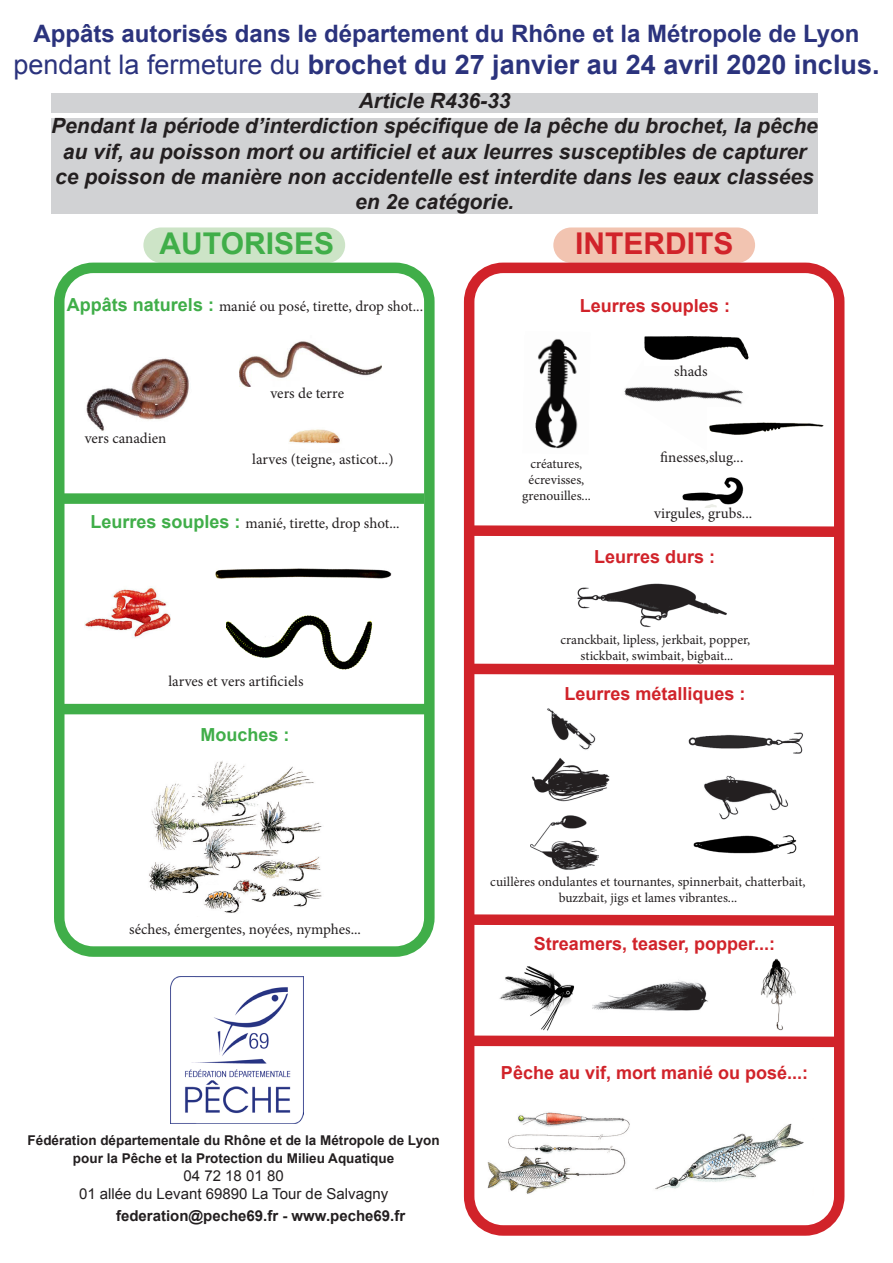
<style>
.page{position:relative;width:893px;height:1263px;background:#fff}
.page>*{position:absolute;margin:0;border:0;box-sizing:border-box;transform-origin:0 0}
.t1{font:700 30px "Arial";color:#40ae49}
.t2{font:700 30px "Arial";color:#d1232a}
.t3{font:700 27px "Arial";color:#2b337d}
.t4{font:700 24px "Arial";color:#2b337d}
.t5{font:italic 700 21px/25.2px "Arial";color:#231f20;text-align:center}
.t6{font:700 18px "Arial";color:#d1232a}
.t7{font:700 18px "Arial";color:#40ae49}
.t8{font:15px "Minion Pro";color:#231f20}
.t9{font:15px "Arial";color:#231f20}
.t10{font:700 15px "Arial";color:#231f20}
.t11{font:13.5px "Minion Pro";color:#231f20}
.t12{font:700 13.5px "Arial";color:#231f20}
.s1{font-weight:400}
.s2{font-family:"Arial";font-weight:700;font-size:18px;color:#40ae49}
</style>
<div class="page">
<div style="left:553px;top:227px;width:202px;height:36px;background:#f2c4b1;border-radius:18px"></div>
<div style="left:143px;top:227px;width:202px;height:36px;background:#cde4c7;border-radius:18px"></div>
<div style="left:51px;top:93px;width:767px;height:20px;background:#d1d2d4"></div>
<div style="left:51px;top:118px;width:767px;height:95px;background:#d1d2d4"></div>
<div style="left:54px;top:263px;width:381px;height:694px;border:10px solid #40ae49;border-radius:34px"></div>
<div style="left:464px;top:263px;width:380px;height:973px;border:10px solid #d1232a;border-radius:34px"></div>
<img style="left:149px;top:761px;width:173px;height:152px">
<img style="left:85px;top:588px;width:86px;height:50px">
<img style="left:289px;top:429px;width:51px;height:15px">
<img style="left:227px;top:615px;width:146px;height:55px">
<img style="left:86px;top:358px;width:103px;height:73px">
<img style="left:215px;top:568px;width:177px;height:11px">
<img style="left:239px;top:341px;width:142px;height:46px">
<img style="left:535px;top:338px;width:43px;height:111px">
<img style="left:624px;top:386px;width:119px;height:18px">
<img style="left:682px;top:477px;width:62px;height:30px">
<img style="left:644px;top:336px;width:105px;height:24px">
<img style="left:709px;top:422px;width:115px;height:13px">
<img style="left:577px;top:583px;width:150px;height:45px">
<img style="left:547px;top:708px;width:48px;height:42px">
<img style="left:531px;top:758px;width:79px;height:44px">
<img style="left:688px;top:732px;width:115px;height:22px">
<img style="left:700px;top:752px;width:91px;height:68px">
<img style="left:531px;top:815px;width:67px;height:55px">
<img style="left:592px;top:981px;width:116px;height:30px">
<img style="left:499px;top:966px;width:75px;height:64px">
<img style="left:487px;top:1112px;width:143px;height:82px">
<img style="left:655px;top:1123px;width:149px;height:67px">
<img style="left:171px;top:977px;width:133px;height:146px">
<div style="left:61px;top:704px;width:368px;height:10px;background:#40ae49"></div>
<div style="left:61px;top:493px;width:363px;height:11px;background:#40ae49"></div>
<svg style="left:463px;top:1030px;width:382px;height:22px"></svg>
<svg style="left:463px;top:909px;width:382px;height:22px"></svg>
<svg style="left:463px;top:658px;width:382px;height:22px"></svg>
<svg style="left:463px;top:520px;width:382px;height:22px"></svg>
<img style="left:694px;top:835px;width:103px;height:19px">
<img style="left:731px;top:958px;width:95px;height:76px">
<p class="t4" style="left:33px;top:18px;width:827px">Appâts autorisés dans le département du Rhône et la Métropole de Lyon</p>
<p class="t3" style="left:13px;top:46px;width:867px"><span class="s1">pendant la fermeture du</span> brochet du 27 janvier au 24 avril 2020 inclus.</p>
<p class="t5" style="left:359px;top:89px;width:153px">Article R436-33</p>
<p class="t5" style="left:51px;top:114px;width:768px">Pendant la période d’interdiction spécifique de la pêche du brochet, la pêche au vif, au poisson mort ou artificiel et aux leurres susceptibles de capturer ce poisson de manière non accidentelle est interdite dans les eaux classées en 2e catégorie.</p>
<p class="t1" style="left:160px;top:223px;width:176px">AUTORISES</p>
<p class="t2" style="left:575px;top:223px;width:160px">INTERDITS</p>
<p class="t8" style="left:67px;top:296px;width:358px"><span class="s2">Appâts naturels :</span> manié ou posé, tirette, drop shot...</p>
<p class="t8" style="left:85px;top:428px;width:83px">vers canadien</p>
<p class="t8" style="left:270px;top:383px;width:75px">vers de terre</p>
<p class="t8" style="left:252px;top:449px;width:143px">larves (teigne, asticot...)</p>
<p class="t8" style="left:90px;top:513px;width:311px"><span class="s2">Leurres souples :</span> manié, tirette, drop shot...</p>
<p class="t8" style="left:168px;top:671px;width:137px">larves et vers artificiels</p>
<p class="t7" style="left:201px;top:723px;width:91px">Mouches :</p>
<p class="t6" style="left:580px;top:294px;width:152px">Leurres souples :</p>
<p class="t11" style="left:531px;top:455px;width:53px">créatures,</p>
<p class="t11" style="left:529px;top:471px;width:57px">écrevisses,</p>
<p class="t11" style="left:522px;top:487px;width:70px">grenouilles...</p>
<p class="t8" style="left:674px;top:361px;width:35px">shads</p>
<p class="t8" style="left:660px;top:447px;width:85px">finesses,slug...</p>
<p class="t8" style="left:654px;top:503px;width:100px">virgules, grubs...</p>
<p class="t6" style="left:594px;top:544px;width:123px">Leurres durs :</p>
<p class="t11" style="left:561px;top:630px;width:191px">cranckbait, lipless, jerkbait, popper,</p>
<p class="t11" style="left:581px;top:647px;width:154px">stickbait, swimbait, bigbait...</p>
<p class="t6" style="left:564px;top:682px;width:183px">Leurres métalliques :</p>
<p class="t8" style="left:129px;top:919px;width:233px">séches, émergentes, noyées, nymphes...</p>
<p class="t12" style="left:28px;top:1131px;width:414px">Fédération départementale du Rhône et de la Métropole de Lyon</p>
<p class="t12" style="left:73px;top:1149px;width:323px">pour la Pêche et la Protection du Milieu Aquatique</p>
<p class="t9" style="left:184px;top:1166px;width:102px">04 72 18 01 80</p>
<p class="t9" style="left:79px;top:1184px;width:311px">01 allée du Levant 69890 La Tour de Salvagny</p>
<p class="t10" style="left:116px;top:1206px;width:291px">federation@peche69.fr - www.peche69.fr</p>
<p class="t11" style="left:490px;top:873px;width:317px">cuillères ondulantes et tournantes, spinnerbait, chatterbait,</p>
<p class="t11" style="left:559px;top:889px;width:180px">buzzbait, jigs et lames vibrantes...</p>
<p class="t6" style="left:534px;top:932px;width:243px">Streamers, teaser, popper...:</p>
<p class="t6" style="left:501px;top:1061px;width:309px">Pêche au vif, mort manié ou posé...:</p>
</div>
